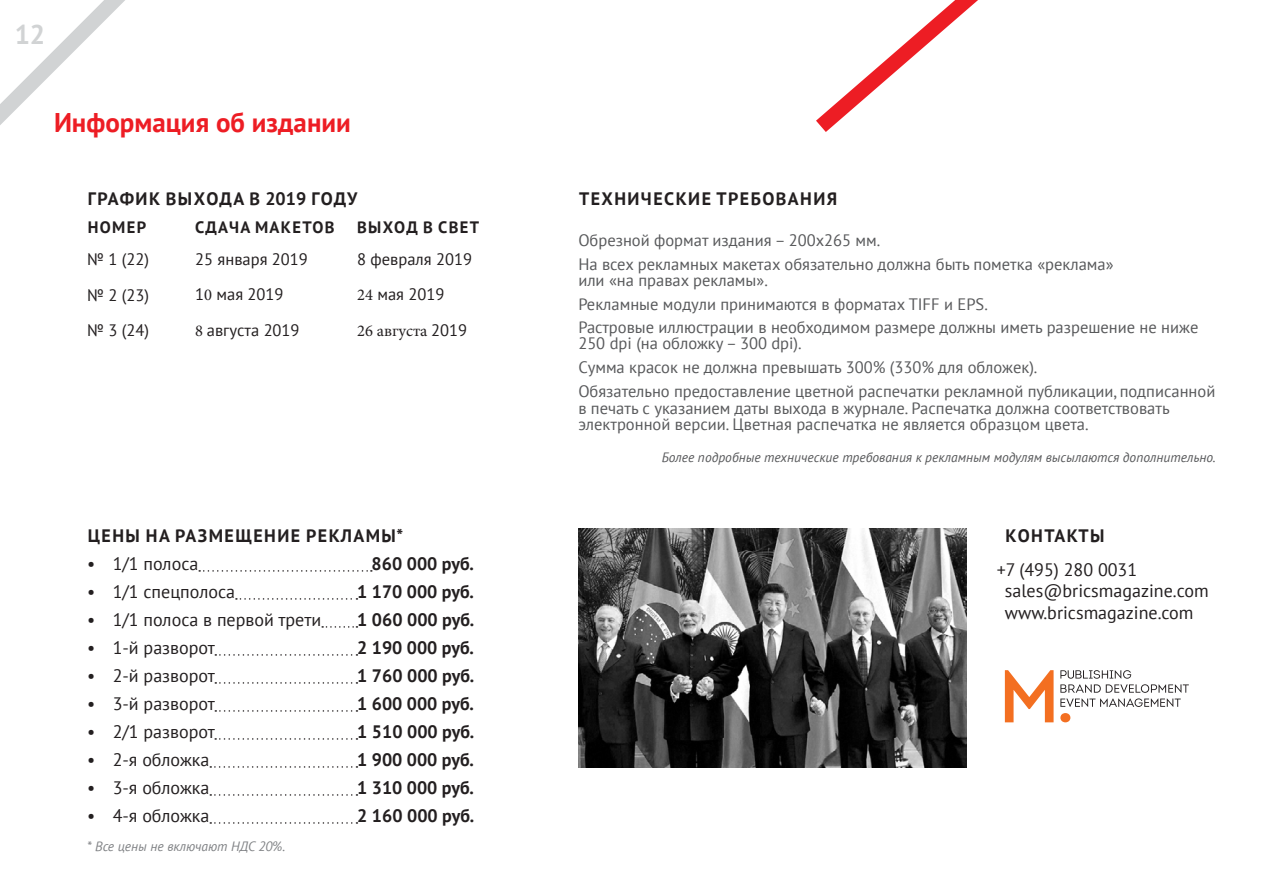
<style>
.page{position:relative;width:1263px;height:893px;background:#fff}
.page>*{position:absolute;margin:0;border:0;box-sizing:border-box;transform-origin:0 0}
.t1{font:700 27px "PT Sans";color:#ed1d24}
.t2{font:700 27px "PT Sans";color:#d1d3d4}
.t3{font:18px/21.6px "PT Sans";color:#231f20}
.t4{font:700 18px "PT Sans";color:#231f20}
.t5{font:700 18px "PT Sans";letter-spacing:.08em;color:#231f20}
.t6{font:700 18px "PT Sans";letter-spacing:.06em;color:#231f20}
.t7{font:16.5px/24px "PT Sans";color:#58595b}
.t8{font:16.5px/35.5px "PT Sans";color:#231f20}
.t9{font:700 16.5px "PT Sans";letter-spacing:.08em;color:#231f20}
.t10{font:16.5px "Minion Pro";color:#231f20}
.t11{font:italic 13.5px "PT Sans";color:#58595b}
.t12{font:italic 13.5px "PT Sans";color:#808285}
.s1{font-family:"Minion Pro"}
.s2{font-family:"PT Sans"}
</style>
<div class="page">
<svg style="left:0;top:0;width:125px;height:125px"></svg>
<img style="left:578px;top:528px;width:388px;height:239px">
<svg style="left:199px;top:570px;width:173px;height:2px"></svg>
<svg style="left:236px;top:598px;width:121px;height:2px"></svg>
<svg style="left:322px;top:626px;width:35px;height:2px"></svg>
<svg style="left:215px;top:654px;width:142px;height:2px"></svg>
<svg style="left:215px;top:682px;width:142px;height:2px"></svg>
<svg style="left:215px;top:710px;width:142px;height:2px"></svg>
<svg style="left:215px;top:738px;width:142px;height:2px"></svg>
<svg style="left:210px;top:766px;width:147px;height:2px"></svg>
<svg style="left:210px;top:794px;width:147px;height:2px"></svg>
<svg style="left:210px;top:822px;width:147px;height:2px"></svg>
<svg style="left:816px;top:0;width:162px;height:132px"></svg>
<svg style="left:1060px;top:670px;width:129px;height:37px"></svg>
<svg style="left:1005px;top:670px;width:48px;height:52px"></svg>
<div style="left:1060px;top:713px;width:10px;height:9px;background:#f36f21;border-radius:50%"></div>
<h1 class="t2" style="left:15px;top:16px;width:32px">12</h1>
<h1 class="t1" style="left:54px;top:105px;width:298px">Информация об издании</h1>
<p class="t6" style="left:88px;top:187px;width:271px">ГРАФИК ВЫХОДА В 2019 ГОДУ</p>
<p class="t9" style="left:88px;top:217px;width:60px">НОМЕР</p>
<p class="t9" style="left:195px;top:217px;width:141px">СДАЧА МАКЕТОВ</p>
<p class="t9" style="left:357px;top:217px;width:124px">ВЫХОД В СВЕТ</p>
<p class="t8" style="left:87px;top:241px;width:63px">№ 1 (22)</p>
<p class="t8" style="left:357px;top:241px;width:116px">8 февраля 2019</p>
<p class="t8" style="left:87px;top:277px;width:63px">№ 2 (23) № 3 (24)</p>
<p class="t8" style="left:195px;top:241px;width:114px">25 января 2019<br>1<span class="s1">0</span> мая 2019<br><span class="s1">8</span> августа 2019</p>
<p class="t8" style="left:357px;top:276px;width:89px"><span class="s1">24</span> мая 2019</p>
<p class="t10" style="left:357px;top:320px;width:112px">26 августа <span class="s2">2019</span></p>
<p class="t5" style="left:88px;top:523px;width:317px">ЦЕНЫ НА РАЗМЕЩЕНИЕ РЕКЛАМЫ*</p>
<p class="t3" style="left:87px;top:552px;width:113px">• 1/1 полоса</p>
<p class="t4" style="left:372px;top:551px;width:104px">860 000 руб.</p>
<p class="t3" style="left:87px;top:580px;width:149px">• 1/1 спецполоса</p>
<p class="t4" style="left:357px;top:579px;width:118px">1 170 000 руб.</p>
<p class="t3" style="left:87px;top:608px;width:236px">• 1/1 полоса в первой трети</p>
<p class="t4" style="left:357px;top:607px;width:119px">1 060 000 руб.</p>
<p class="t3" style="left:87px;top:636px;width:129px">• 1-й разворот</p>
<p class="t4" style="left:357px;top:635px;width:118px">2 190 000 руб.</p>
<p class="t3" style="left:87px;top:664px;width:129px">• 2-й разворот</p>
<p class="t4" style="left:357px;top:663px;width:119px">1 760 000 руб.</p>
<p class="t3" style="left:87px;top:692px;width:129px">• 3-й разворот</p>
<p class="t4" style="left:357px;top:691px;width:118px">1 600 000 руб.</p>
<p class="t3" style="left:87px;top:720px;width:129px">• 2/1 разворот</p>
<p class="t4" style="left:357px;top:719px;width:119px">1 510 000 руб.</p>
<p class="t3" style="left:87px;top:748px;width:124px">• 2-я обложка</p>
<p class="t4" style="left:357px;top:747px;width:118px">1 900 000 руб.</p>
<p class="t3" style="left:87px;top:776px;width:124px">• 3-я обложка</p>
<p class="t4" style="left:357px;top:775px;width:118px">1 310 000 руб.</p>
<p class="t3" style="left:87px;top:804px;width:124px">• 4-я обложка</p>
<p class="t4" style="left:357px;top:803px;width:119px">2 160 000 руб.</p>
<p class="t12" style="left:87px;top:838px;width:200px">* Все цены не включают НДС 20%.</p>
<p class="t5" style="left:579px;top:187px;width:260px">ТЕХНИЧЕСКИЕ ТРЕБОВАНИЯ</p>
<p class="t7" style="left:578px;top:227px;width:537px">Обрезной формат издания – 200x265 мм.<br>На всех рекламных макетах обязательно должна быть пометка «реклама»</p>
<p class="t7" style="left:578px;top:268px;width:411px">или «на правах рекламы».<br>Рекламные модули принимаются в форматах TIFF и EPS.</p>
<p class="t7" style="left:578px;top:318px;width:621px;line-height:16.5px">Растровые иллюстрации в необходимом размере должны иметь разрешение не ниже<br>250 dpi (на обложку – 300 dpi).</p>
<p class="t7" style="left:578px;top:355px;width:638px">Сумма красок не должна превышать 300% (330% для обложек).<br>Обязательно предоставление цветной распечатки рекламной публикации, подписанной</p>
<p class="t7" style="left:578px;top:399px;width:593px;line-height:16.5px">в печать с указанием даты выхода в журнале. Распечатка должна соответствовать электронной версии. Цветная распечатка не является образцом цвета.</p>
<p class="t11" style="left:662px;top:448px;width:556px">Более подробные технические требования к рекламным модулям высылаются дополнительно.</p>
<p class="t5" style="left:1005px;top:523px;width:101px">КОНТАКТЫ</p>
<p class="t3" style="left:1005px;top:558px;width:205px;text-indent:-8px">+7 (495) 280 0031 sales@bricsmagazine.com www.bricsmagazine.com</p>
</div>
